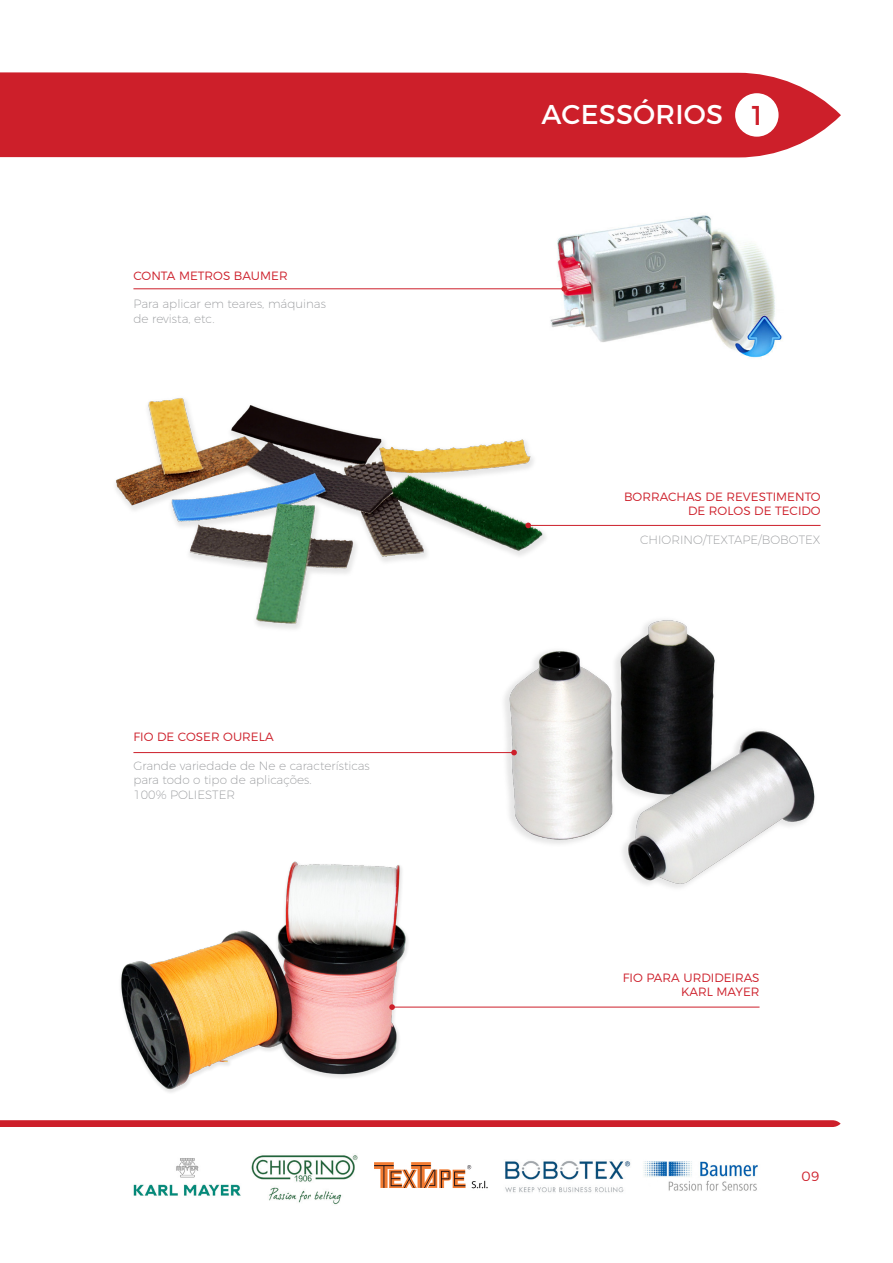
<style>
.page{position:relative;width:893px;height:1263px;background:#fff}
.page>*{position:absolute;margin:0;border:0;box-sizing:border-box;transform-origin:0 0}
.t1{font:27.15px "Montserrat";letter-spacing:.01em;color:#fff}
.t2{font:300 13.5px "Montserrat";color:#cd1f2a}
.t3{font:200 12px/14.4px "Montserrat";color:#939598}
.t4{font:300 12px/14.4px "Montserrat";color:#cd1f2a;text-align:right}
.s1{color:#cd1f2a}
</style>
<div class="page">
<img style="left:375px;top:1162px;width:113px;height:27px">
<img style="left:482px;top:620px;width:333px;height:268px">
<img style="left:544px;top:215px;width:238px;height:143px">
<img style="left:115px;top:398px;width:446px;height:250px">
<svg style="left:0;top:1120px;width:841px;height:7px;background:#ce2631"></svg>
<hr style="left:133px;top:288px;width:431px;height:1px;background:#cd1f2a">
<svg style="left:561px;top:286px;width:6px;height:6px"></svg>
<hr style="left:133px;top:752px;width:381px;height:1px;background:#cd1f2a">
<svg style="left:511px;top:750px;width:6px;height:5px"></svg>
<hr style="left:528px;top:525px;width:293px;height:1px;background:#cd1f2a">
<svg style="left:525px;top:523px;width:6px;height:5px"></svg>
<div style="left:0;top:72px;width:841px;height:85px;background:#cd1f2a"></div>
<div style="left:735px;top:93px;width:44px;height:44px;background:#fff;border-radius:50%"></div>
<img style="left:643px;top:1161px;width:115px;height:30px">
<img style="left:505px;top:1161px;width:126px;height:32px">
<img style="left:251px;top:1155px;width:107px;height:50px">
<img style="left:120px;top:861px;width:308px;height:232px">
<hr style="left:392px;top:1007px;width:367px;height:1px;background:#cd1f2a">
<svg style="left:389px;top:1004px;width:6px;height:6px"></svg>
<img style="left:133px;top:1158px;width:108px;height:38px">
<p class="t4" style="left:133px;top:267px;width:156px">CONTA METROS BAUMER</p>
<p class="t3" style="left:133px;top:296px;width:194px">Para aplicar em teares, máquinas de revista, etc.</p>
<p class="t4" style="left:133px;top:728px;width:142px">FIO DE COSER OURELA</p>
<p class="t3" style="left:133px;top:757px;width:238px">Grande variedade de Ne e características para todo o tipo de aplicações.<br>100% POLIESTER</p>
<h1 class="t1" style="left:542px;top:93px;width:222px">ACESSÓRIOS <span class="s1">1</span></h1>
<p class="t4" style="left:624px;top:488px;width:198px">BORRACHAS DE REVESTIMENTO<br>DE ROLOS DE TECIDO</p>
<p class="t3" style="left:640px;top:531px;width:182px">CHIORINO/TEXTAPE/BOBOTEX</p>
<p class="t4" style="left:623px;top:969px;width:138px">FIO PARA URDIDEIRAS<br>KARL MAYER</p>
<p class="t2" style="left:801px;top:1166px;width:20px">09</p>
</div>
